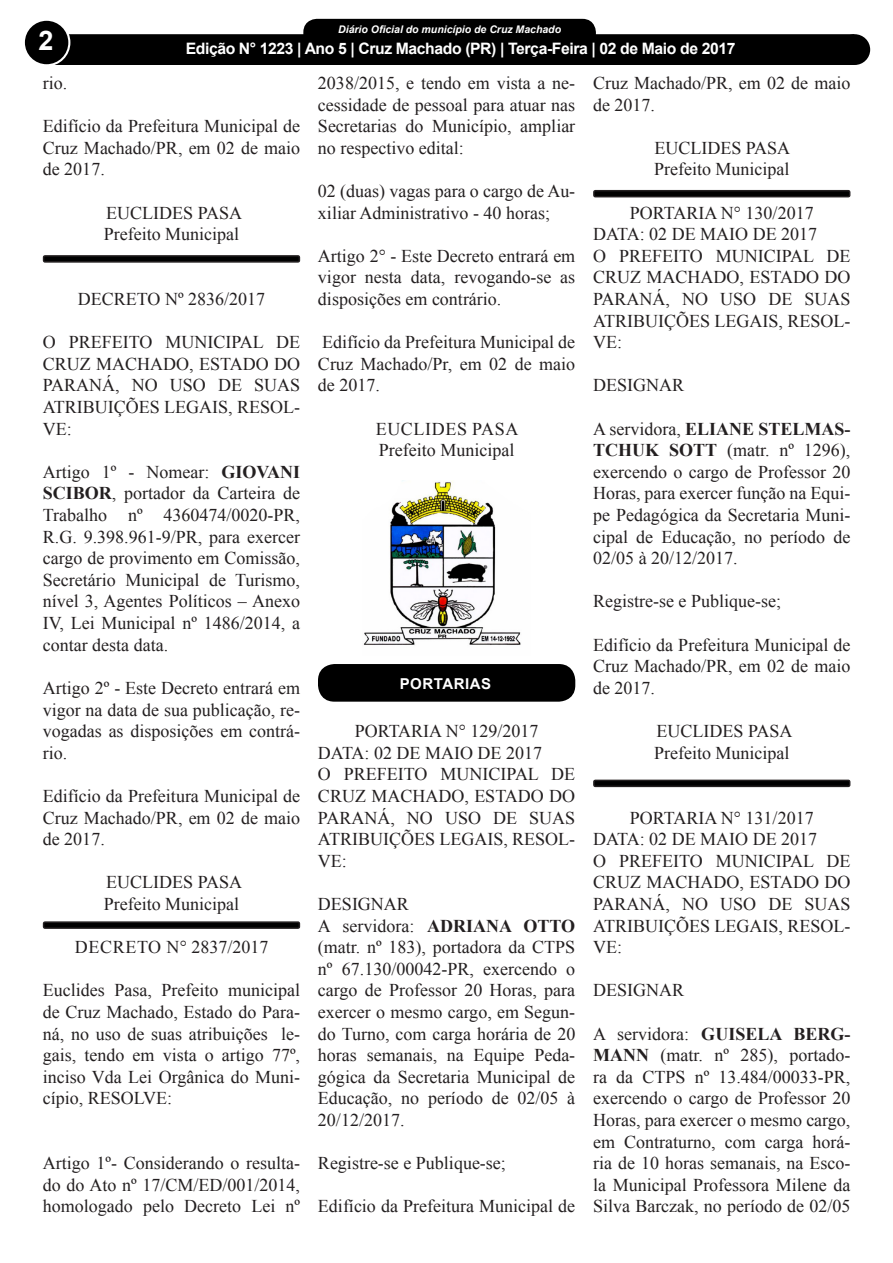
<style>
.page{position:relative;width:893px;height:1263px;background:#fff}
.page>*{position:absolute;margin:0;border:0;box-sizing:border-box;transform-origin:0 0}
.t1{font:700 27px "Arial";color:#fff}
.t2{font:18px/21.6px "Times New Roman";color:#231f20;text-align:justify}
.t3{font:18px "Times New Roman";letter-spacing:.035em;color:#231f20}
.t4{font:700 15.75px "Arial";letter-spacing:-.025em;color:#fff}
.t5{font:700 15px "Arial";color:#fff}
.t6{font:700 15px "Arial";letter-spacing:.035em;color:#fff}
.t7{font:italic 700 10.5px "Arial";color:#fff}
.s1{font-weight:700}
</style>
<div class="page">
<div style="left:305px;top:20px;width:289px;height:28px;background:#000;border-radius:12px"></div>
<div style="left:303px;top:19px;width:293px;height:31px;border:3px solid #000;border-radius:12px"></div>
<div style="left:39px;top:34px;width:815px;height:31px;background:#000;border:2px solid #000"></div>
<div style="left:24px;top:20px;width:45px;height:45px;background:#000;border-radius:50%"></div>
<div style="left:23px;top:19px;width:47px;height:47px;border:2px solid #fff;border-radius:50%"></div>
<div style="left:840px;top:35px;width:29px;height:29px;background:#000;border-radius:50%"></div>
<div style="left:839px;top:34px;width:31px;height:31px;border:2px solid #000;border-radius:50%"></div>
<div style="left:113px;top:39px;width:677px;height:26px;background:#000"></div>
<div style="left:44px;top:256px;width:255px;height:6px;background:#000;border-radius:2px"></div>
<div style="left:43px;top:255px;width:257px;height:8px;border:2px solid #231f20;border-radius:2px"></div>
<div style="left:44px;top:922px;width:255px;height:6px;background:#000;border-radius:2px"></div>
<div style="left:43px;top:921px;width:257px;height:8px;border:2px solid #231f20;border-radius:2px"></div>
<img style="left:363px;top:480px;width:158px;height:165px">
<div style="left:318px;top:664px;width:257px;height:38px;background:#000;border-radius:16px"></div>
<div style="left:594px;top:191px;width:256px;height:6px;background:#000;border-radius:2px"></div>
<div style="left:593px;top:190px;width:257px;height:7px;border:2px solid #231f20;border-radius:2px"></div>
<div style="left:594px;top:780px;width:256px;height:6px;background:#000;border-radius:2px"></div>
<div style="left:593px;top:780px;width:257px;height:7px;border:2px solid #231f20;border-radius:2px"></div>
<p class="t7" style="left:338px;top:22px;width:224px">Diário Oficial do município de Cruz Machado</p>
<p class="t5" style="left:205px;top:40px;width:491px">Edição 1145 - Cruz Machado (PR) - Terça-Feira - 3 de Janeiro de 2017</p>
<p class="t1" style="left:38px;top:21px;width:17px">2</p>
<p class="t4" style="left:186px;top:37px;width:551px">Edição N° 1223 | Ano 5 | Cruz Machado (PR) | Terça-Feira | 02 de Maio de 2017</p>
<p class="t2" style="left:593px;top:72px;width:259px">Cruz Machado/PR, em 02 de maio de 2017.</p>
<p class="t2" style="left:654px;top:136px;width:137px">EUCLIDES PASA</p>
<p class="t2" style="left:654px;top:158px;width:137px">Prefeito Municipal</p>
<p class="t2" style="left:630px;top:201px;width:185px">PORTARIA N° 130/2017</p>
<p class="t2" style="left:593px;top:223px;width:226px">DATA: 02 DE MAIO DE 2017</p>
<p class="t2" style="left:593px;top:244px;width:259px">O PREFEITO MUNICIPAL DE CRUZ MACHADO, ESTADO DO PARANÁ, NO USO DE SUAS ATRIBUIÇÕES LEGAIS, RESOL-VE:</p>
<p class="t2" style="left:593px;top:374px;width:92px">DESIGNAR</p>
<p class="t2" style="left:593px;top:417px;width:259px">A servidora, <span class="s1">ELIANE STELMAS-TCHUK SOTT</span> (matr. nº 1296), exercendo o cargo de Professor 20<br>Horas, para exercer função na Equi&shy;pe Pedagógica da Secretaria Muni&shy;cipal de Educação, no período de 02/05 à 20/12/2017.</p>
<p class="t2" style="left:593px;top:590px;width:189px">Registre-se e Publique-se;</p>
<p class="t2" style="left:593px;top:633px;width:259px">Edifício da Prefeitura Municipal de Cruz Machado/PR, em 02 de maio de 2017.</p>
<p class="t2" style="left:657px;top:720px;width:137px">EUCLIDES PASA</p>
<p class="t2" style="left:654px;top:741px;width:137px">Prefeito Municipal</p>
<p class="t2" style="left:43px;top:72px;width:26px">rio.</p>
<p class="t2" style="left:43px;top:115px;width:259px">Edifício da Prefeitura Municipal de Cruz Machado/PR, em 02 de maio de 2017.</p>
<p class="t2" style="left:106px;top:201px;width:137px">EUCLIDES PASA</p>
<p class="t2" style="left:104px;top:223px;width:137px">Prefeito Municipal</p>
<p class="t2" style="left:318px;top:72px;width:259px">2038/2015, e tendo em vista a ne&shy;cessidade de pessoal para atuar nas Secretarias do Município, ampliar no respectivo edital:</p>
<p class="t2" style="left:318px;top:180px;width:259px">02 (duas) vagas para o cargo de Au&shy;xiliar Administrativo - 40 horas;</p>
<p class="t2" style="left:318px;top:244px;width:259px">Artigo 2° - Este Decreto entrará em vigor nesta data, revogando-se as disposições em contrário.</p>
<p class="t2" style="left:318px;top:331px;width:259px">Edifício da Prefeitura Municipal de Cruz Machado/Pr, em 02 de maio de 2017.</p>
<p class="t3" style="left:376px;top:416px;width:144px">EUCLIDES PASA</p>
<p class="t2" style="left:379px;top:439px;width:137px">Prefeito Municipal</p>
<p class="t2" style="left:78px;top:288px;width:189px">DECRETO Nº 2836/2017</p>
<p class="t2" style="left:43px;top:331px;width:259px">O PREFEITO MUNICIPAL DE CRUZ MACHADO, ESTADO DO PARANÁ, NO USO DE SUAS ATRIBUIÇÕES LEGAIS, RESOL-VE:</p>
<p class="t2" style="left:43px;top:460px;width:259px">Artigo 1º - Nomear: <span class="s1">GIOVANI SCIBOR</span>, portador da Carteira de Trabalho nº 4360474/0020-PR, R.G. 9.398.961-9/PR, para exercer cargo de provimento em Comissão, Secretário Municipal de Turismo, nível 3, Agentes Políticos – Anexo IV, Lei Municipal nº 1486/2014, a contar desta data.</p>
<p class="t2" style="left:43px;top:676px;width:259px">Artigo 2º - Este Decreto entrará em vigor na data de sua publicação, re&shy;vogadas as disposições em contrá&shy;rio.</p>
<p class="t2" style="left:43px;top:784px;width:259px">Edifício da Prefeitura Municipal de Cruz Machado/PR, em 02 de maio de 2017.</p>
<p class="t2" style="left:106px;top:871px;width:137px">EUCLIDES PASA</p>
<p class="t2" style="left:104px;top:892px;width:137px">Prefeito Municipal</p>
<p class="t2" style="left:75px;top:936px;width:195px">DECRETO N° 2837/2017</p>
<p class="t2" style="left:43px;top:979px;width:259px">Euclides Pasa, Prefeito municipal de Cruz Machado, Estado do Para&shy;ná, no uso de suas atribuições le&shy;gais, tendo em vista o artigo 77º, inciso Vda Lei Orgânica do Muni&shy;cípio, RESOLVE:</p>
<p class="t6" style="left:400px;top:673px;width:93px">PORTARIAS</p>
<p class="t2" style="left:355px;top:720px;width:185px">PORTARIA N° 129/2017</p>
<p class="t2" style="left:318px;top:741px;width:226px">DATA: 02 DE MAIO DE 2017</p>
<p class="t2" style="left:318px;top:763px;width:259px">O PREFEITO MUNICIPAL DE CRUZ MACHADO, ESTADO DO PARANÁ, NO USO DE SUAS ATRIBUIÇÕES LEGAIS, RESOL-VE:</p>
<p class="t2" style="left:318px;top:892px;width:92px">DESIGNAR</p>
<p class="t2" style="left:318px;top:914px;width:259px">A servidora: <span class="s1">ADRIANA OTTO </span>(matr. nº 183), portadora da CTPS nº 67.130/00042-PR, exercendo o cargo de Professor 20 Horas, para exercer o mesmo cargo, em Segun&shy;do Turno, com carga horária de 20 horas semanais, na Equipe Peda&shy;gógica da Secretaria Municipal de Educação, no período de 02/05 à 20/12/2017.</p>
<p class="t2" style="left:318px;top:1152px;width:189px">Registre-se e Publique-se;</p>
<p class="t2" style="left:318px;top:1195px;width:259px">Edifício da Prefeitura Municipal de</p>
<p class="t2" style="left:630px;top:806px;width:185px">PORTARIA N° 131/2017</p>
<p class="t2" style="left:593px;top:828px;width:226px">DATA: 02 DE MAIO DE 2017</p>
<p class="t2" style="left:593px;top:849px;width:259px">O PREFEITO MUNICIPAL DE CRUZ MACHADO, ESTADO DO PARANÁ, NO USO DE SUAS ATRIBUIÇÕES LEGAIS, RESOL-VE:</p>
<p class="t2" style="left:593px;top:979px;width:92px">DESIGNAR</p>
<p class="t2" style="left:593px;top:1022px;width:259px">A servidora: <span class="s1">GUISELA BERG-MANN</span> (matr. nº 285), portado&shy;ra da CTPS nº 13.484/00033-PR, exercendo o cargo de Professor 20<br>Horas, para exercer o mesmo cargo, em Contraturno, com carga horá&shy;ria de 10 horas semanais, na Esco&shy;la Municipal Professora Milene da Silva Barczak, no período de 02/05</p>
<p class="t2" style="left:43px;top:1152px;width:259px">Artigo 1º- Considerando o resulta&shy;do do Ato nº 17/CM/ED/001/2014, homologado pelo Decreto Lei nº</p>
</div>
